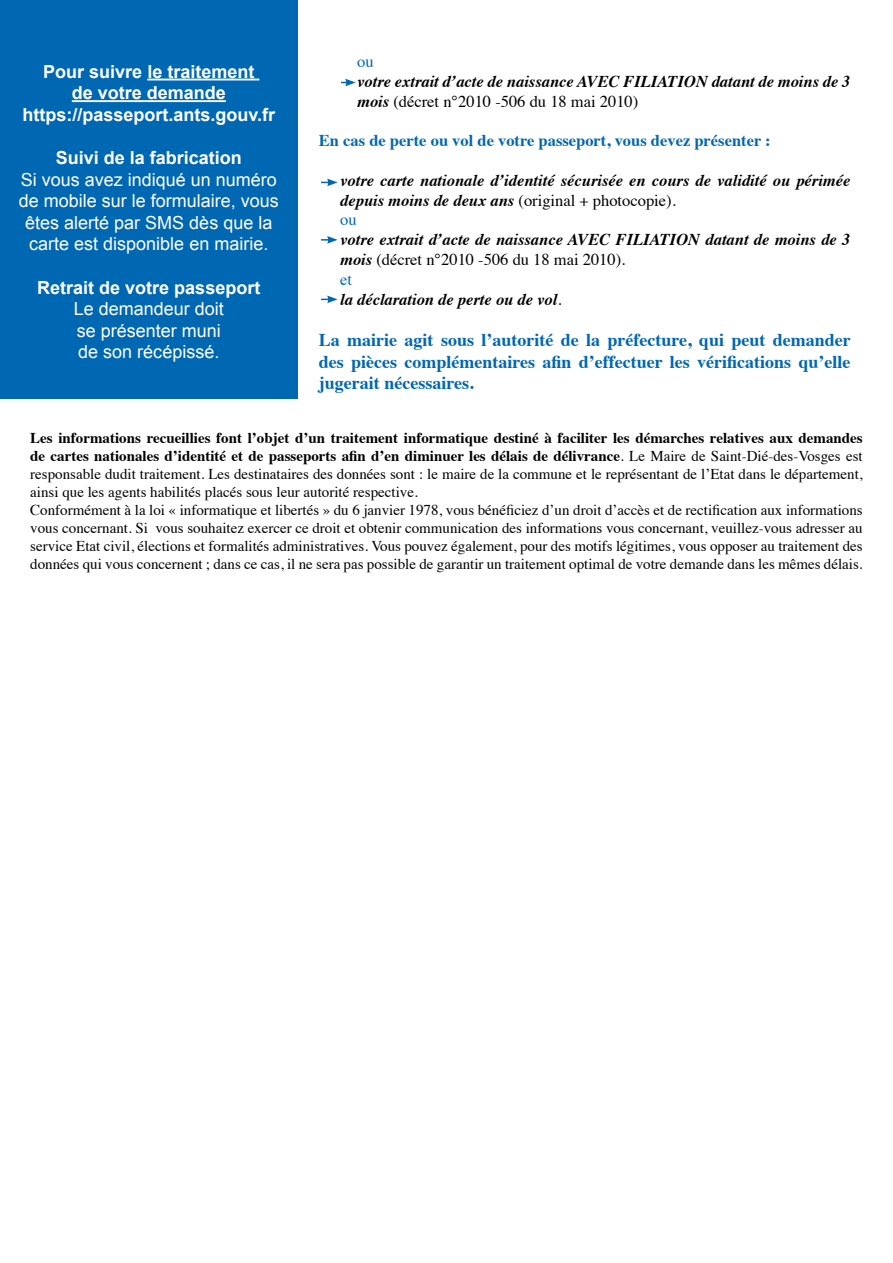
<style>
.page{position:relative;width:893px;height:1263px;background:#fff}
.page>*{position:absolute;margin:0;border:0;box-sizing:border-box;transform-origin:0 0}
.t1{font:18px/21.6px "Arial";color:#fff;text-align:center}
.t2{font:700 18px/21.6px "Times";color:#0067b2;text-align:justify}
.t3{font:700 18px/21.6px "Arial";color:#fff;text-align:center}
.t4{font:italic 700 16.5px/19.8px "Times";color:#000}
.t5{font:700 16.5px "Times";color:#0067b2}
.t6{font:16.5px "Times";color:#0067b2}
.t7{font:15px/18px "Times";color:#000}
.s1{font-weight:400;font-style:normal}
.s2{font-weight:400;font-style:normal;color:#0067b2}
.s3{font-weight:700}
</style>
<div class="page">
<div style="left:0;top:0;width:298px;height:398px;background:#0067b2"></div>
<hr style="left:147px;top:79px;width:112px;height:1px;background:#fff">
<hr style="left:72px;top:100px;width:154px;height:2px;background:#fff">
<svg style="left:321px;top:179px;width:17px;height:7px"></svg>
<svg style="left:321px;top:236px;width:17px;height:8px"></svg>
<svg style="left:321px;top:296px;width:17px;height:7px"></svg>
<svg style="left:341px;top:79px;width:15px;height:7px"></svg>
<p class="t6" style="left:357px;top:46px;width:18px">ou</p>
<p class="t4" style="left:357px;top:70px;width:495px">votre extrait d’acte de naissance AVEC FILIATION datant de moins de 3 mois <span class="s1">(décret n°2010 -506 du 18 mai 2010)</span></p>
<p class="t5" style="left:319px;top:125px;width:453px">En cas de perte ou vol de votre passeport, vous devez présenter :</p>
<p class="t4" style="left:340px;top:169px;width:512px">votre carte nationale d’identité sécurisée en cours de validité ou périmée depuis moins de deux ans <span class="s1">(original + photocopie).<br></span><span class="s2">ou</span></p>
<p class="t4" style="left:340px;top:228px;width:512px">votre extrait d’acte de naissance AVEC FILIATION datant de moins de 3 mois <span class="s1">(décret n°2010 -506 du 18 mai 2010).<br></span><span class="s2">et<br></span>la déclaration de perte ou de vol<span class="s1">.</span></p>
<p class="t2" style="left:319px;top:327px;width:533px">La mairie agit sous l’autorité de la préfecture, qui peut demander des pièces complémentaires afin d’effectuer les vérifications qu’elle jugerait nécessaires.</p>
<p class="t7" style="left:30px;top:428px;width:834px"><span class="s3">Les informations recueillies font l’objet d’un traitement informatique destiné à faciliter les démarches relatives aux demandes de cartes nationales d’identité et de passeports afin d’en diminuer les délais de délivrance</span>. Le Maire de Saint-Dié-des-Vosges est responsable dudit traitement. Les destinataires des données sont : le maire de la commune et le représentant de l’Etat dans le département, ainsi que les agents habilités placés sous leur autorité respective.<br>Conformément à la loi « informatique et libertés » du 6 janvier 1978, vous bénéficiez d’un droit d’accès et de rectification aux informations vous concernant. Si vous souhaitez exercer ce droit et obtenir communication des informations vous concernant, veuillez-vous adresser au service Etat civil, élections et formalités administratives. Vous pouvez également, pour des motifs légitimes, vous opposer au traitement des données qui vous concernent ; dans ce cas, il ne sera pas possible de garantir un traitement optimal de votre demande dans les mêmes délais.</p>
<p class="t3" style="left:22px;top:61px;width:254px">Pour suivre le traitement<br>de votre demande https://passeport.ants.gouv.fr</p>
<p class="t3" style="left:56px;top:148px;width:188px">Suivi de la fabrication</p>
<p class="t1" style="left:19px;top:169px;width:262px">Si vous avez indiqué un numéro de mobile sur le formulaire, vous êtes alerté par SMS dès que la carte est disponible en mairie.</p>
<p class="t3" style="left:37px;top:277px;width:225px">Retrait de votre passeport</p>
<p class="t1" style="left:74px;top:298px;width:152px;text-align:left">Le demandeur doit se présenter muni de son récépissé.</p>
</div>
